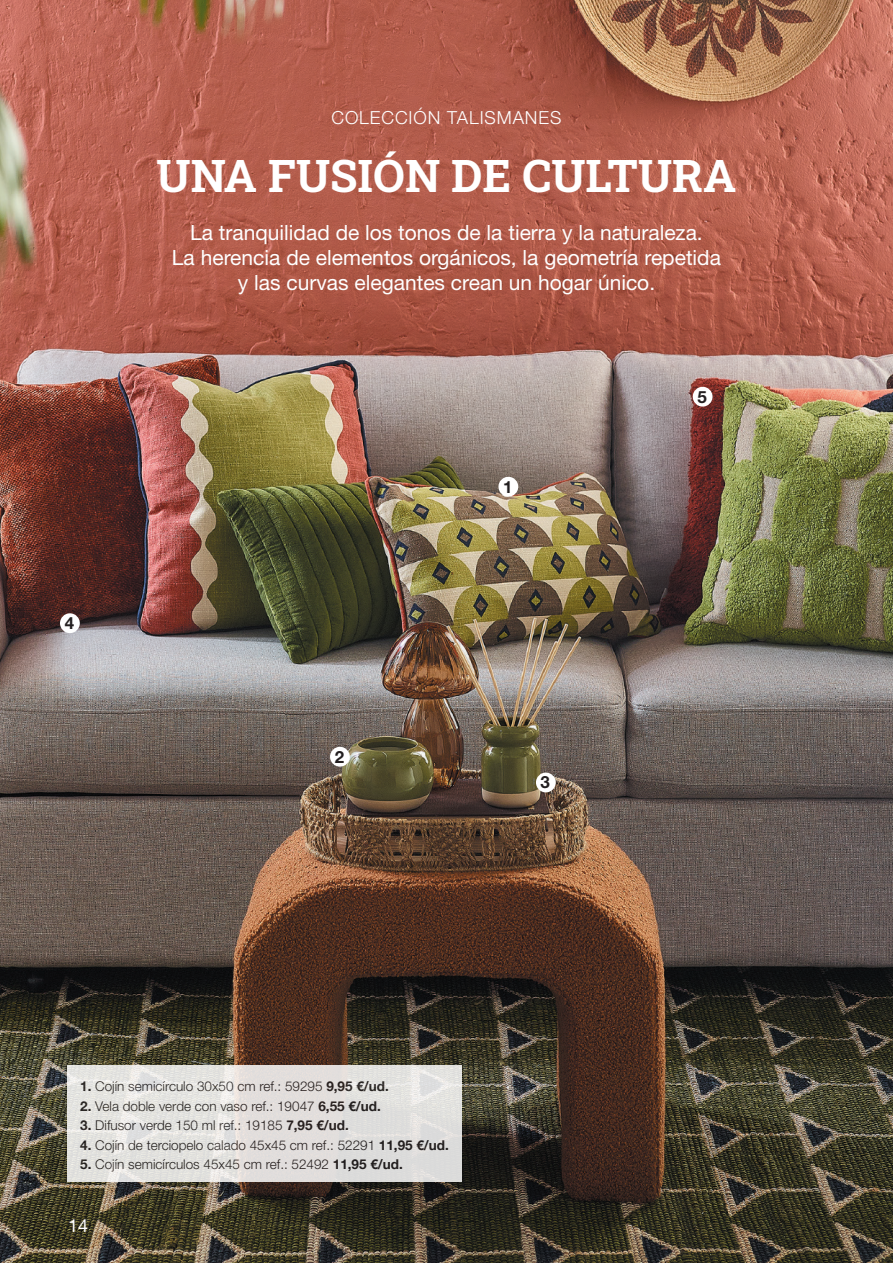
<style>
.page{position:relative;width:893px;height:1263px;background:#fff}
.page>*{position:absolute;margin:0;border:0;box-sizing:border-box;transform-origin:0 0}
.t1{font:700 45px "Roboto Slab";color:#fff}
.t2{font:21px/25.2px "Helvetica Neue LT Std";color:#fff;text-align:center}
.t3{font:300 18px "Helvetica Neue LT Std";letter-spacing:.05em;color:#fff}
.t4{font:18px "Helvetica Neue LT Std";color:#fff}
.t5{font:700 16.8px "Helvetica Neue LT Std";color:#231f20}
.t6{font:300 13.5px "Helvetica Neue LT Std";color:#231f20}
.s1{font-family:"Helvetica Neue";font-weight:700}
</style>
<div class="page">
<img style="left:0;top:0;width:893px;height:1263px">
<div style="left:330px;top:747px;width:20px;height:20px;background:#fff;border-radius:50%"></div>
<div style="left:498px;top:477px;width:20px;height:20px;background:#fff;border-radius:50%"></div>
<div style="left:536px;top:773px;width:20px;height:19px;background:#fff;border-radius:50%"></div>
<div style="left:60px;top:613px;width:20px;height:20px;background:#fff;border-radius:50%"></div>
<div style="left:693px;top:387px;width:19px;height:20px;background:#fff;border-radius:50%"></div>
<svg style="left:68px;top:1065px;width:394px;height:117px;background:#e2e1de"></svg>
<h3 class="t3" style="left:331px;top:106px;width:231px">COLECCIÓN TALISMANES</h3>
<h1 class="t1" style="left:157px;top:145px;width:581px">UNA FUSIÓN DE CULTURA</h1>
<h2 class="t2" style="left:172px;top:219px;width:551px">La tranquilidad de los tonos de la tierra y la naturaleza.<br>La herencia de elementos orgánicos, la geometría repetida y las curvas elegantes crean un hogar único.</h2>
<p class="t5" style="left:65px;top:613px;width:11px">4</p>
<p class="t5" style="left:335px;top:746px;width:11px">2</p>
<p class="t5" style="left:503px;top:476px;width:11px">1</p>
<p class="t5" style="left:541px;top:772px;width:11px">3</p>
<p class="t6" style="left:80px;top:1078px;width:310px"><span class="s1">1.</span> Cojín semicírculo 30x50 cm ref.: 59295 <span class="s1">9,95 €/ud.</span></p>
<p class="t6" style="left:80px;top:1097px;width:302px"><span class="s1">2.</span> Vela doble verde con vaso ref.: 19047 <span class="s1">6,55 €/ud.</span></p>
<p class="t6" style="left:80px;top:1117px;width:270px"><span class="s1">3.</span> Difusor verde 150 ml ref.: 19185 <span class="s1">7,95 €/ud.</span></p>
<p class="t6" style="left:80px;top:1136px;width:370px"><span class="s1">4.</span> Cojín de terciopelo calado 45x45 cm ref.: 52291 <span class="s1">11,95 €/ud.</span></p>
<p class="t6" style="left:80px;top:1156px;width:324px"><span class="s1">5.</span> Cojín semicírculos 45x45 cm ref.: 52492 <span class="s1">11,95 €/ud.</span></p>
<h3 class="t4" style="left:68px;top:1215px;width:22px">14</h3>
<p class="t5" style="left:697px;top:386px;width:11px">5</p>
</div>
